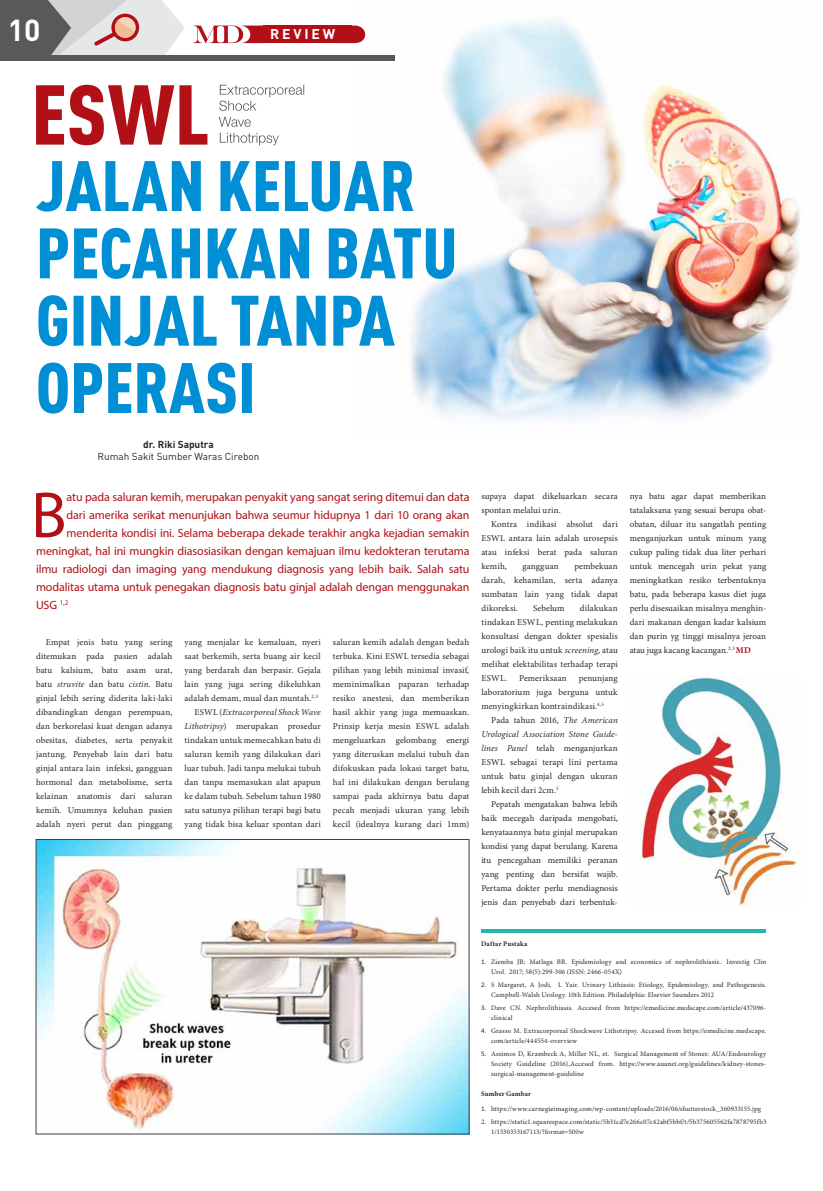
<style>
.page{position:relative;width:823px;height:1191px;background:#fff}
.page>*{position:absolute;margin:0;border:0;box-sizing:border-box;transform-origin:0 0}
.t1{font:65.4px "Myriad Pro";color:#b11116}
.t2{font:700 30px "DIN Pro";color:#fff}
.t3{font:700 14px "DIN Pro";letter-spacing:.2em;color:#fff}
.t4{font:12px "Myriad Pro";letter-spacing:-.01em;color:#b11116}
.t5{font:10px "DIN Pro";color:#292829}
.t6{font:700 10px "DIN Pro";color:#292829}
.t7{font:9px/14px "Minion Pro";letter-spacing:.01em;color:#292829;text-align:justify}
.t8{font:7px/10px "Minion Pro";letter-spacing:.015em;color:#292829}
.t9{font:700 7px "Minion Pro";letter-spacing:.02em;color:#292829}
.s1{font-style:italic}
.s2{font-weight:700;color:#b11116}
.s3{font-family:"Calibri"}
</style>
<div class="page">
<img style="left:357px;top:17px;width:444px;height:404px">
<div style="left:0;top:55px;width:394px;height:5px;background:#58595b"></div>
<div style="left:264px;top:26px;width:88px;height:17px;background:#b11116"></div>
<svg style="left:193px;top:26px;width:71px;height:17px"></svg>
<svg style="left:352px;top:26px;width:13px;height:17px"></svg>
<svg style="left:0;top:0;width:185px;height:55px;background:#b4aeae"></svg>
<svg style="left:36px;top:85px;width:171px;height:60px"></svg>
<svg style="left:38px;top:362px;width:214px;height:51px"></svg>
<svg style="left:38px;top:295px;width:356px;height:51px"></svg>
<svg style="left:40px;top:228px;width:414px;height:51px"></svg>
<svg style="left:36px;top:161px;width:377px;height:51px"></svg>
<svg style="left:220px;top:133px;width:58px;height:12px"></svg>
<svg style="left:219px;top:117px;width:31px;height:10px"></svg>
<svg style="left:219px;top:85px;width:85px;height:26px"></svg>
<img style="left:38px;top:841px;width:429px;height:291px">
<div style="left:36px;top:839px;width:433px;height:295px;border:1px solid #414042"></div>
<hr style="left:481px;top:929px;width:284px;height:4px;background:#24b5af">
<img style="left:640px;top:676px;width:158px;height:230px">
<h2 class="t2" style="left:8px;top:5px;width:34px">10</h2>
<h3 class="t3" style="left:270px;top:23px;width:66px">REVIEW</h3>
<p class="t6" style="left:143px;top:436px;width:72px">dr. Riki Saputra</p>
<p class="t5" style="left:97px;top:448px;width:163px">Rumah Sakit Sumber Waras Cirebon</p>
<h1 class="t1" style="left:31px;top:475px;width:37px">B</h1>
<h3 class="t4" style="left:66px;top:489px;width:404px">atu pada saluran kemih, merupakan penyakit yang sangat sering ditemui dan data</h3>
<h3 class="t4" style="left:66px;top:507px;width:404px">dari amerika serikat menunjukan bahwa seumur hidupnya 1 dari 10 orang akan</h3>
<h3 class="t4" style="left:66px;top:525px;width:404px">menderita kondisi ini. Selama beberapa dekade terakhir angka kejadian semakin</h3>
<h3 class="t4" style="left:36px;top:543px;width:435px">meningkat, hal ini mungkin diasosiasikan dengan kemajuan ilmu kedokteran terutama</h3>
<h3 class="t4" style="left:36px;top:561px;width:435px">ilmu radiologi dan imaging yang mendukung diagnosis yang lebih baik. Salah satu</h3>
<h3 class="t4" style="left:36px;top:579px;width:435px">modalitas utama untuk penegakan diagnosis batu ginjal adalah dengan menggunakan</h3>
<h3 class="t4" style="left:36px;top:597px;width:34px">USG <sup>1,2</sup></h3>
<p class="t7" style="left:36px;top:635px;width:138px;text-indent:10px">Empat jenis batu yang sering ditemukan pada pasien adalah batu kalsium, batu asam urat, batu <span class="s1">struvite</span> dan batu <span class="s1">cistin</span>. Batu ginjal lebih sering diderita laki-laki dibandingkan dengan perempuan, dan berkorelasi kuat dengan adanya obesitas, diabetes, serta penyakit jantung. Penyebab lain dari batu ginjal antara lain infeksi, gangguan hormonal dan metabolisme, serta kelainan anatomis dari saluran kemih. Umumnya keluhan pasien adalah nyeri perut dan pinggang</p>
<p class="t7" style="left:184px;top:635px;width:138px;text-align:right">yang menjalar ke kemaluan, nyeri saat berkemih, serta buang air kecil yang berdarah dan berpasir. Gejala lain yang juga sering dikeluhkan adalah demam, mual dan muntah.<sup>2,3<br></sup>ESWL (<span class="s1">Extracorporeal Shock Wave Lithotripsy</span>) merupakan prosedur tindakan untuk memecahkan batu di saluran kemih yang dilakukan dari luar tubuh. Jadi tanpa melukai tubuh dan tanpa memasukan alat apapun ke dalam tubuh. Sebelum tahun 1980 satu satunya pilihan terapi bagi batu yang tidak bisa keluar spontan dari</p>
<p class="t7" style="left:333px;top:635px;width:138px">saluran kemih adalah dengan bedah terbuka. Kini ESWL tersedia sebagai pilihan yang lebih minimal invasif, meminimalkan paparan terhadap resiko anestesi, dan memberikan hasil akhir yang juga memuaskan.<br>Prinsip kerja mesin ESWL adalah mengeluarkan gelombang energi yang diteruskan melalui tubuh dan difokuskan pada lokasi target batu, hal ini dilakukan dengan berulang sampai pada akhirnya batu dapat pecah menjadi ukuran yang lebih kecil (idealnya kurang dari 1mm)</p>
<p class="t7" style="left:481px;top:489px;width:138px">supaya dapat dikeluarkan secara spontan melalui urin.</p>
<p class="t7" style="left:481px;top:517px;width:138px;text-indent:10px">Kontra indikasi absolut dari ESWL antara lain adalah urosepsis atau infeksi berat pada saluran kemih,</p>
<p class="t7" style="left:481px;top:559px;width:138px;text-indent:93px">pembekuan darah, kehamilan, serta adanya sumbatan lain yang tidak dapat dikoreksi.</p>
<p class="t7" style="left:522px;top:559px;width:38px">gangguan</p>
<p class="t7" style="left:481px;top:601px;width:138px;text-indent:98px">dilakukan tindakan ESWL, penting melakukan konsultasi dengan dokter spesialis urologi baik itu untuk <span class="s1">screening</span>, atau melihat elektabilitas terhadap terapi ESWL.</p>
<p class="t7" style="left:533px;top:601px;width:33px">Sebelum</p>
<p class="t7" style="left:519px;top:671px;width:49px">Pemeriksaan</p>
<p class="t7" style="left:481px;top:671px;width:138px;text-indent:97px">penunjang laboratorium juga berguna untuk menyingkirkan kontraindikasi.<sup>4,5</sup></p>
<p class="t7" style="left:481px;top:713px;width:138px;text-indent:10px">Pada tahun 2016, <span class="s1">The American Urological Association Stone Guide&shy;lines Panel</span> telah menganjurkan ESWL sebagai terapi lini pertama untuk batu ginjal dengan ukuran lebih kecil dari 2cm.<sup>5</sup></p>
<p class="t7" style="left:481px;top:797px;width:138px;text-indent:10px">Pepatah mengatakan bahwa lebih baik mecegah daripada mengobati, kenyataannya batu ginjal merupakan kondisi yang dapat berulang. Karena itu pencegahan memiliki peranan yang penting dan bersifat wajib.<br>Pertama dokter perlu mendiagnosis jenis dan penyebab dari terbentuk-</p>
<p class="t7" style="left:629px;top:489px;width:138px">nya batu agar dapat memberikan tatalaksana yang sesuai berupa obat&shy;obatan, diluar itu sangatlah penting menganjurkan untuk minum yang cukup paling tidak dua liter perhari untuk mencegah urin pekat yang meningkatkan resiko terbentuknya batu, pada beberapa kasus diet juga perlu disesuaikan misalnya menghin&shy;dari makanan dengan kadar kalsium dan purin yg tinggi misalnya jeroan atau juga kacang kacangan.<sup>2,3</sup> <span class="s2">MD</span></p>
<p class="t9" style="left:481px;top:938px;width:48px">Daftar Pustaka</p>
<p class="t8" style="left:491px;top:957px;width:276px;text-indent:-10px"><span class="s3">1.</span> Ziemba JB; Matlaga BR. Epidemiology and economics of nephrolithiasis.. Investig Clin<br>Urol. 2017; 58(5):299-306 (ISSN: 2466-054X)</p>
<p class="t8" style="left:491px;top:980px;width:276px;text-indent:-10px"><span class="s3">2.</span> S Margaret, A Jodi, L Yair. Urinary Lithiasis: Etiology, Epidemiology, and Pathogenesis.<br>Campbell-Walsh Urology. 10th Edition. Philadelphia: Elsevier Saunders 2012</p>
<p class="t8" style="left:491px;top:1002px;width:276px;text-indent:-10px"><span class="s3">3.</span> Dave CN. Nephrolithiasis. Accesed from https://emedicine.medscape.com/article/437096- clinical</p>
<p class="t8" style="left:491px;top:1025px;width:276px;text-indent:-10px"><span class="s3">4.</span> Grasso M. Extracorporeal Shockwave Lithotripsy. Accesed from https://emedicine.medscape. com/article/444554-overview</p>
<p class="t8" style="left:491px;top:1048px;width:276px;text-align:justify;text-indent:-10px"><span class="s3">5.</span> Assimos D, Krambeck A, Miller NL, et. Surgical Management of Stones: AUA/Endourology Society Guideline (2016),Accesed from. https://www.auanet.org/guidelines/kidney-stones&shy;surgical-management-guideline</p>
<p class="t9" style="left:481px;top:1088px;width:51px">Sumber Gambar</p>
<p class="t8" style="left:481px;top:1104px;width:281px"><span class="s3">1.</span> https://www.carnegieimaging.com/wp-content/uploads/2016/06/shutterstock_360933155.jpg</p>
<p class="t8" style="left:491px;top:1117px;width:276px;text-indent:-10px">2. https://static1.squarespace.com/static/5b31cd7e266c07c42abf5bbf/t/5b375605562fa7878795fb3<br>1/1530353167113/?format=500w</p>
</div>
